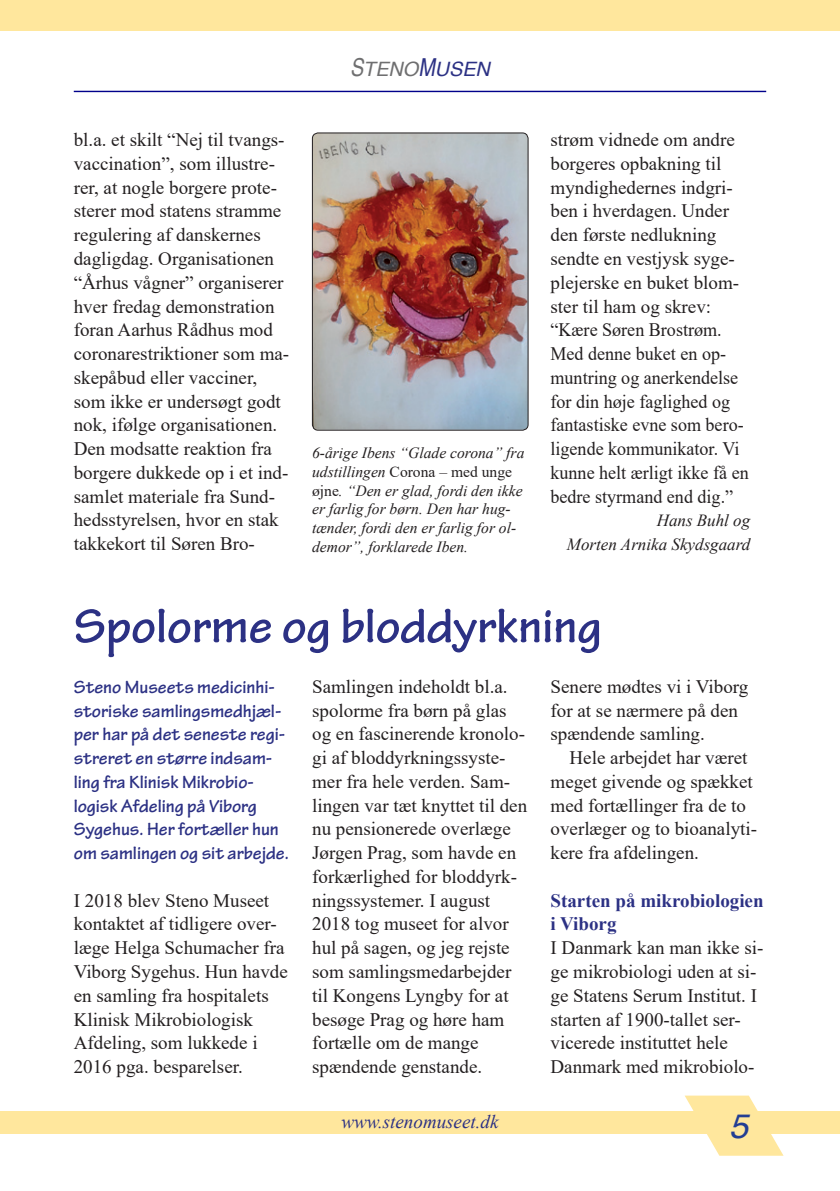
<style>
.page{position:relative;width:840px;height:1191px;background:#fff}
.page>*{position:absolute;margin:0;border:0;box-sizing:border-box;transform-origin:0 0}
.rubrik{font:700 51px "Tekton Pro";letter-spacing:-.005em;color:#2c3184}
.t1{font:italic 34px "Helvetica";color:#233e93}
.t2{font:italic 19.8px "Helvetica";color:#6f6f70}
.body_next{font:19px/23.8px "Times New Roman";color:#231f20}
.body{font:19px/23.8px "Times New Roman";color:#231f20}
.manchet{font:700 19px/23.8px "Tekton Pro";color:#2c3184}
.rubrik_mellem{font:700 19px/23.8px "Times New Roman";color:#2c3184}
.t3{font:italic 19px "Times New Roman";color:#2c3184}
.author{font:italic 17px "Times New Roman";color:#231f20}
.t4{font:italic 15.6px/18.6px "Times New Roman";color:#231f20}
.s1{font-size:24.8px}
.s2{font-size:24.8px;color:#2c3184}
.s3{color:#2c3184}
.s4{font-style:normal}
</style>
<div class="page">
<hr style="left:74px;top:91px;width:691px;height:1px;background:#00008b">
<div style="left:0;top:1111px;width:839px;height:23px;background:#ffe79d"></div>
<div style="left:0;top:0;width:839px;height:30px;background:#ffe79d"></div>
<svg style="left:685px;top:1095px;width:98px;height:60px"></svg>
<img style="left:312px;top:133px;width:215px;height:297px">
<div style="left:312px;top:133px;width:216px;height:297px;border:1px solid #231f20;border-radius:6px"></div>
<p class="t2" style="left:350px;top:57px;width:141px"><span class="s1">S</span>TENO<span class="s2">M</span><span class="s3">USEN</span></p>
<p class="body_next" style="left:74px;top:127px;width:217px">bl.a. et skilt “Nej til tvangs&shy;vaccination”, som illustre&shy;rer, at nogle borgere prote&shy;sterer mod statens stramme regulering af danskernes dagligdag. Organisationen “Århus vågner” organiserer hver fredag demonstration foran Aarhus Rådhus mod coronarestriktioner som ma&shy;skepåbud eller vacciner, som ikke er undersøgt godt nok, ifølge organisationen.<br>Den modsatte reaktion fra borgere dukkede op i et ind&shy;samlet materiale fra Sund&shy;hedsstyrelsen, hvor en stak takkekort til Søren Bro-</p>
<p class="body_next" style="left:550px;top:127px;width:200px">strøm vidnede om andre borgeres opbakning til myndighedernes indgri&shy;ben i hverdagen. Under den første nedlukning sendte en vestjysk syge&shy;plejerske en buket blom&shy;ster til ham og skrev: “Kære Søren Brostrøm.<br>Med denne buket en op&shy;muntring og anerkendelse for din høje faglighed og fantastiske evne som bero&shy;ligende kommunikator. Vi kunne helt ærligt ikke få en bedre styrmand end dig.”</p>
<p class="t4" style="left:312px;top:443px;width:214px">6-årige Ibens “Glade corona” fra udstillingen <span class="s4">Corona – med unge øjne</span>. “Den er glad, fordi den ikke er farlig for børn. Den har hug&shy;tænder, fordi den er farlig for ol&shy;demor”, forklarede Iben.</p>
<p class="author" style="left:656px;top:509px;width:95px">Hans Buhl og</p>
<p class="author" style="left:566px;top:533px;width:185px">Morten Arnika Skydsgaard</p>
<p class="rubrik" style="left:74px;top:596px;width:529px">Spolorme og bloddyrkning</p>
<p class="manchet" style="left:74px;top:675px;width:216px">Steno Museets medicinhi&shy;storiske samlingsmedhjæl&shy;per har på det seneste regi&shy;streret en større indsam&shy;ling fra Klinisk Mikrobio&shy;logisk Afdeling på Viborg<br>Sygehus. Her fortæller hun om samlingen og sit arbejde.</p>
<p class="body" style="left:74px;top:888px;width:215px">I 2018 blev Steno Museet kontaktet af tidligere over&shy;læge Helga Schumacher fra<br>Viborg Sygehus. Hun havde en samling fra hospitalets<br>Klinisk Mikrobiologisk<br>Afdeling, som lukkede i<br>2016 pga. besparelser.</p>
<p class="body" style="left:312px;top:674px;width:216px">Samlingen indeholdt bl.a. spolorme fra børn på glas og en fascinerende kronolo&shy;gi af bloddyrkningssyste&shy;mer fra hele verden. Sam&shy;lingen var tæt knyttet til den nu pensionerede overlæge<br>Jørgen Prag, som havde en forkærlighed for bloddyrk&shy;ningssystemer. I august<br>2018 tog museet for alvor hul på sagen, og jeg rejste som samlingsmedarbejder til Kongens Lyngby for at besøge Prag og høre ham fortælle om de mange spændende genstande.</p>
<p class="body" style="left:550px;top:674px;width:199px">Senere mødtes vi i Viborg for at se nærmere på den spændende samling.</p>
<p class="body_next" style="left:550px;top:745px;width:208px;text-indent:19px">Hele arbejdet har været meget givende og spækket med fortællinger fra de to overlæger og to bioanalyti&shy;kere fra afdelingen.</p>
<p class="rubrik_mellem" style="left:550px;top:888px;width:214px">Starten på mikrobiologien i Viborg</p>
<p class="body" style="left:550px;top:935px;width:214px">I Danmark kan man ikke si&shy;ge mikrobiologi uden at si&shy;ge Statens Serum Institut. I starten af 1900-tallet ser&shy;vicerede instituttet hele<br>Danmark med mikrobiolo-</p>
<p class="t3" style="left:341px;top:1108px;width:158px">www.stenomuseet.dk</p>
<h2 class="t1" style="left:728px;top:1106px;width:20px">5</h2>
</div>
